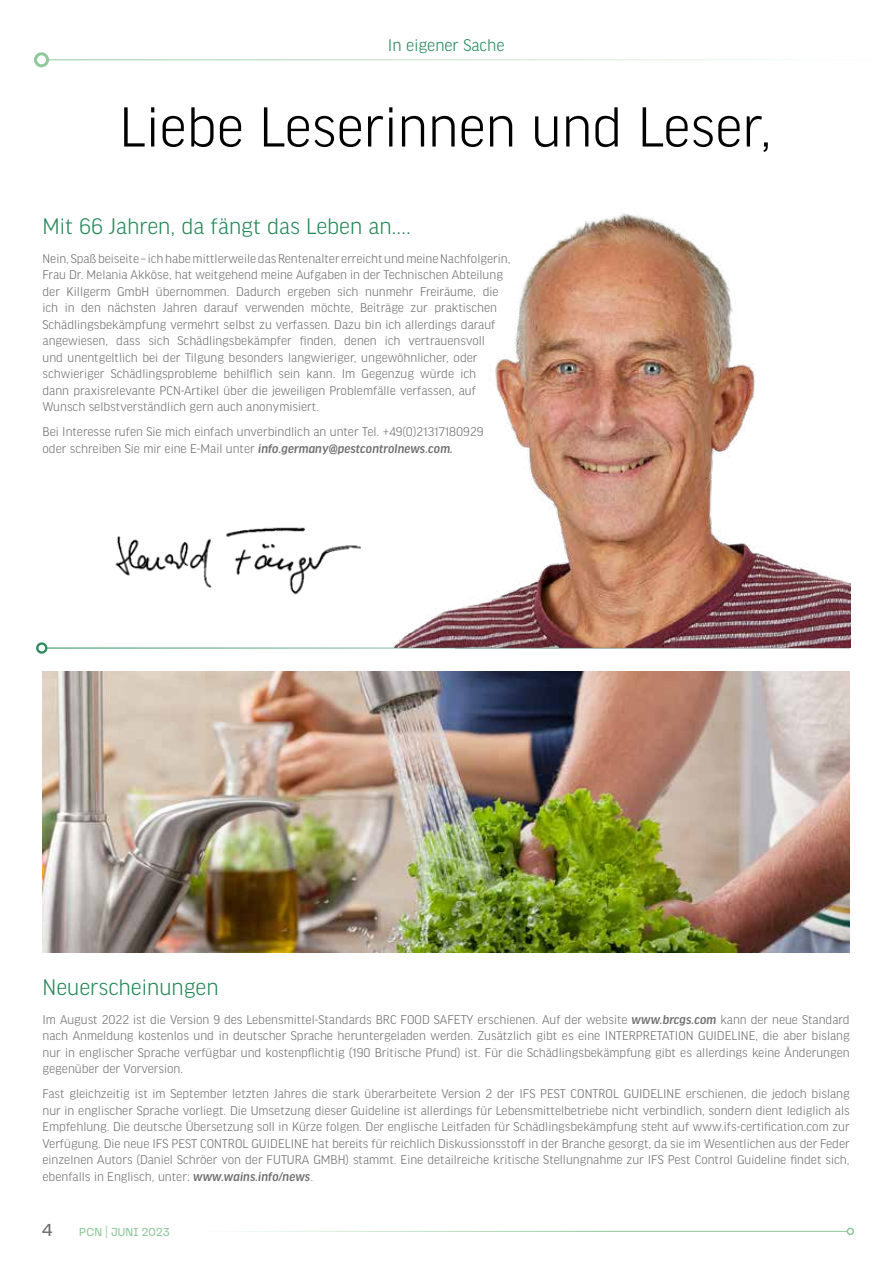
<style>
.page{position:relative;width:893px;height:1263px;background:#fff}
.page>*{position:absolute;margin:0;border:0;box-sizing:border-box;transform-origin:0 0}
.t1{font:300 60px "Good Headline Pro";color:#000}
.t2{font:300 24px "Good Headline Pro";color:#248758}
.t3{font:300 18px "Good Headline Pro";color:#248758}
.t4{font:18px "Loos Normal";color:#706f6f}
.t5{font:300 13.5px/16.5px "Good Headline Pro";color:#706f6f;text-align:justify}
.t6{font:12px "Loos Normal";letter-spacing:.02em;color:#8ec89a}
.s1{font-weight:500;font-style:italic}
.s2{font-weight:300}
</style>
<div class="page">
<img style="left:43px;top:672px;width:807px;height:280px">
<img style="left:115px;top:527px;width:243px;height:68px">
<img style="left:358px;top:212px;width:492px;height:436px">
<hr style="left:46px;top:648px;width:804px;height:1px;background:#248758">
<div style="left:36px;top:642px;width:11px;height:12px;border:2px solid #248758;border-radius:50%"></div>
<hr style="left:48px;top:60px;width:843px;height:1px;background:#8ec89a">
<div style="left:34px;top:52px;width:15px;height:15px;border:3px solid #8ec89a;border-radius:50%"></div>
<hr style="left:195px;top:1231px;width:652px;height:1px;background:#8ec89a">
<div style="left:847px;top:1227px;width:7px;height:8px;border:2px solid #8ec89a;border-radius:50%"></div>
<h3 class="t3" style="left:388px;top:36px;width:118px">In eigener Sache</h3>
<h1 class="t1" style="left:119px;top:97px;width:654px">Liebe Leserinnen und Leser,</h1>
<h2 class="t2" style="left:43px;top:214px;width:370px">Mit 66 Jahren, da fängt das Leben an….</h2>
<p class="t5" style="left:43px;top:250px;width:469px;text-align:left">Nein, Spaß beiseite – ich habe mittlerweile das Rentenalter erreicht und meine Nachfolgerin, Frau Dr. Melania Akköse, hat weitgehend meine Aufgaben in der Technischen Abteilung der Killgerm GmbH übernommen. Dadurch ergeben sich nunmehr Freiräume, die ich in den nächsten Jahren darauf verwenden möchte, Beiträge zur praktischen Schädlingsbekämpfung vermehrt selbst zu verfassen. Dazu bin ich allerdings darauf angewiesen, dass sich Schädlingsbekämpfer finden, denen ich vertrauensvoll<br>und unentgeltlich bei der Tilgung besonders langwieriger, ungewöhnlicher, oder schwieriger Schädlingsprobleme behilflich sein kann. Im Gegenzug würde ich<br>dann praxisrelevante PCN-Artikel über die jeweiligen Problemfälle verfassen, auf Wunsch selbstverständlich gern auch anonymisiert.</p>
<p class="t5" style="left:43px;top:424px;width:443px">Bei Interesse rufen Sie mich einfach unverbindlich an unter Tel. +49(0)21317180929 oder schreiben Sie mir eine E-Mail unter <span class="s1">info.germany@pestcontrolnews.com.</span></p>
<h2 class="t2" style="left:43px;top:975px;width:178px">Neuerscheinungen</h2>
<p class="t5" style="left:43px;top:1011px;width:809px">Im August 2022 ist die Version 9 des Lebensmittel-Standards BRC FOOD SAFETY erschienen. Auf der website <span class="s1">www.brcgs.com</span> kann der neue Standard nach Anmeldung kostenlos und in deutscher Sprache heruntergeladen werden. Zusätzlich gibt es eine INTERPRETATION GUIDELINE, die aber bislang nur in englischer Sprache verfügbar und kostenpflichtig (190 Britische Pfund) ist. Für die Schädlingsbekämpfung gibt es allerdings keine Änderungen gegenüber der Vorversion.</p>
<p class="t5" style="left:43px;top:1086px;width:809px">Fast gleichzeitig ist im September letzten Jahres die stark überarbeitete Version 2 der IFS PEST CONTROL GUIDELINE erschienen, die jedoch bislang nur in englischer Sprache vorliegt. Die Umsetzung dieser Guideline ist allerdings für Lebensmittelbetriebe nicht verbindlich, sondern dient lediglich als Empfehlung. Die deutsche Übersetzung soll in Kürze folgen. Der englische Leitfaden für Schädlingsbekämpfung steht auf www.ifs-certification.com zur Verfügung. Die neue IFS PEST CONTROL GUIDELINE hat bereits für reichlich Diskussionsstoff in der Branche gesorgt, da sie im Wesentlichen aus der Feder einzelnen Autors (Daniel Schröer von der FUTURA GMBH) stammt. Eine detailreiche kritische Stellungnahme zur IFS Pest Control Guideline findet sich, ebenfalls in Englisch, unter: <span class="s1">www.wains.info/news</span>.</p>
<h3 class="t4" style="left:42px;top:1218px;width:12px">4</h3>
<p class="t6" style="left:79px;top:1224px;width:92px">PCN <span class="s2">|</span> JUNI 2023</p>
</div>
